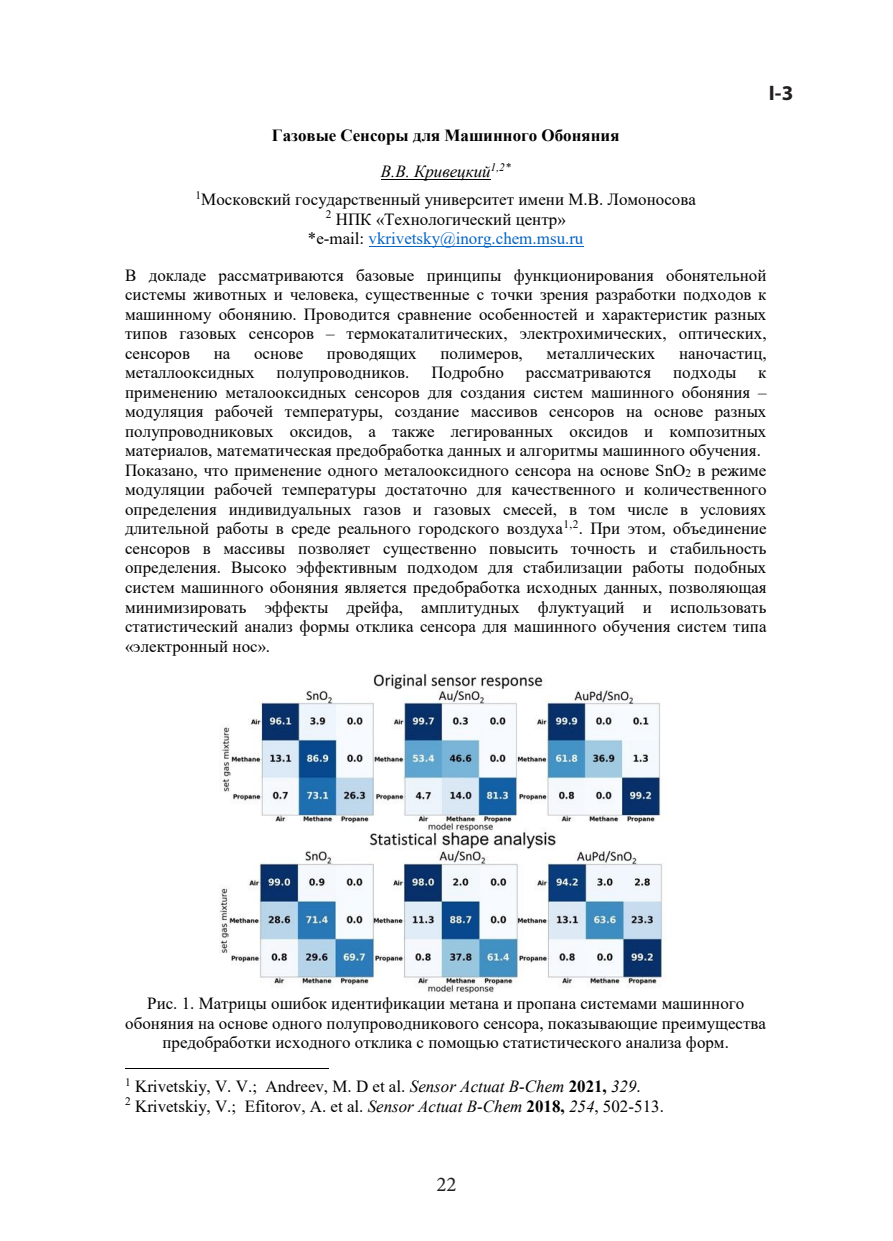
<style>
.page{position:relative;width:893px;height:1241px;background:#fff}
.page>*{position:absolute;margin:0;border:0;box-sizing:border-box;transform-origin:0 0}
.t1{font:700 21px "Myriad Pro";color:#231f20}
.t2{font:21px "Minion Pro";color:#231f20}
.t3{font:16.97px/19.6px "Times New Roman";color:#000;text-align:center}
.t4{font:700 16.97px/36.2px "Times New Roman";color:#000;text-align:center}
.s1{font-weight:400;font-style:italic}
.s2{color:#0563c1}
.s3{font-size:11.38px}
.s4{font-style:italic}
.s5{font-weight:700}
</style>
<div class="page">
<hr style="left:381px;top:179px;width:110px;height:1px;background:#000">
<hr style="left:369px;top:246px;width:214px;height:1px;background:#0563c1">
<img style="left:220px;top:673px;width:443px;height:320px">
<hr style="left:125px;top:1067px;width:204px;height:1px;background:#000">
<p class="t1" style="left:769px;top:79px;width:26px">I-3</p>
<p class="t4" style="left:272px;top:116px;width:349px">Газовые Сенсоры для Машинного Обоняния<br><span class="s1">В.В. Кривецкий</span><sup>1,2*</sup></p>
<p class="t3" style="left:196px;top:189px;width:502px"><sup>1</sup>Московский государственный университет имени М.В. Ломоносова<br><sup>2</sup> НПК «Технологический центр»<br>*e-mail: <span class="s2">vkrivetsky@inorg.chem.msu.ru</span></p>
<p class="t3" style="left:125px;top:264px;width:643px;text-align:justify">В докладе рассматриваются базовые принципы функционирования обонятельной системы животных и человека, существенные с точки зрения разработки подходов к машинному обонянию. Проводится сравнение особенностей и характеристик разных типов газовых сенсоров – термокаталитических, электрохимических, оптических, сенсоров</p>
<p class="t3" style="left:214px;top:342px;width:18px">на</p>
<p class="t3" style="left:254px;top:342px;width:51px">основе</p>
<p class="t3" style="left:327px;top:342px;width:91px">проводящих</p>
<p class="t3" style="left:440px;top:342px;width:84px">полимеров,</p>
<p class="t3" style="left:546px;top:342px;width:110px">металлических</p>
<p class="t3" style="left:679px;top:342px;width:89px">наночастиц,</p>
<p class="t3" style="left:125px;top:362px;width:131px">металлооксидных</p>
<p class="t3" style="left:277px;top:362px;width:134px">полупроводников.</p>
<p class="t3" style="left:431px;top:362px;width:74px">Подробно</p>
<p class="t3" style="left:526px;top:362px;width:127px">рассматриваются</p>
<p class="t3" style="left:673px;top:362px;width:65px">подходы</p>
<p class="t3" style="left:125px;top:362px;width:643px;text-align:left;text-indent:633px">к применению металооксидных сенсоров для создания систем машинного обоняния – модуляция рабочей температуры, создание массивов сенсоров на основе разных полупроводниковых оксидов, а также легированных оксидов и композитных материалов, математическая предобработка данных и алгоритмы машинного обучения.<br>Показано, что применение одного металооксидного сенсора на основе SnO<span class="s3">2</span> в режиме модуляции рабочей температуры достаточно для качественного и количественного определения индивидуальных газов и газовых смесей, в том числе в условиях длительной работы в среде реального городского воздуха<sup>1,2</sup>. При этом, объединение сенсоров в массивы позволяет существенно повысить точность и стабильность определения. Высоко эффективным подходом для стабилизации работы подобных систем машинного обоняния является предобработка исходных данных, позволяющая минимизировать эффекты дрейфа, амплитудных флуктуаций и использовать статистический анализ формы отклика сенсора для машинного обучения систем типа «электронный нос».</p>
<p class="t3" style="left:125px;top:992px;width:642px">Рис. 1. Матрицы ошибок идентификации метана и пропана системами машинного обоняния на основе одного полупроводникового сенсора, показывающие преимущества предобработки исходного отклика с помощью статистического анализа форм.</p>
<p class="t3" style="left:125px;top:1075px;width:540px;text-align:left"><sup>1</sup> Krivetskiy, V. V.; Andreev, M. D et al. <span class="s4">Sensor Actuat B-Chem</span> <span class="s5">2021,</span> <span class="s4">329</span>.<br><sup>2</sup> Krivetskiy, V.; Efitorov, A. et al. <span class="s4">Sensor Actuat B-Chem</span> <span class="s5">2018,</span> <span class="s4">254</span>, 502-513.</p>
<p class="t2" style="left:436px;top:1169px;width:22px">22</p>
</div>
